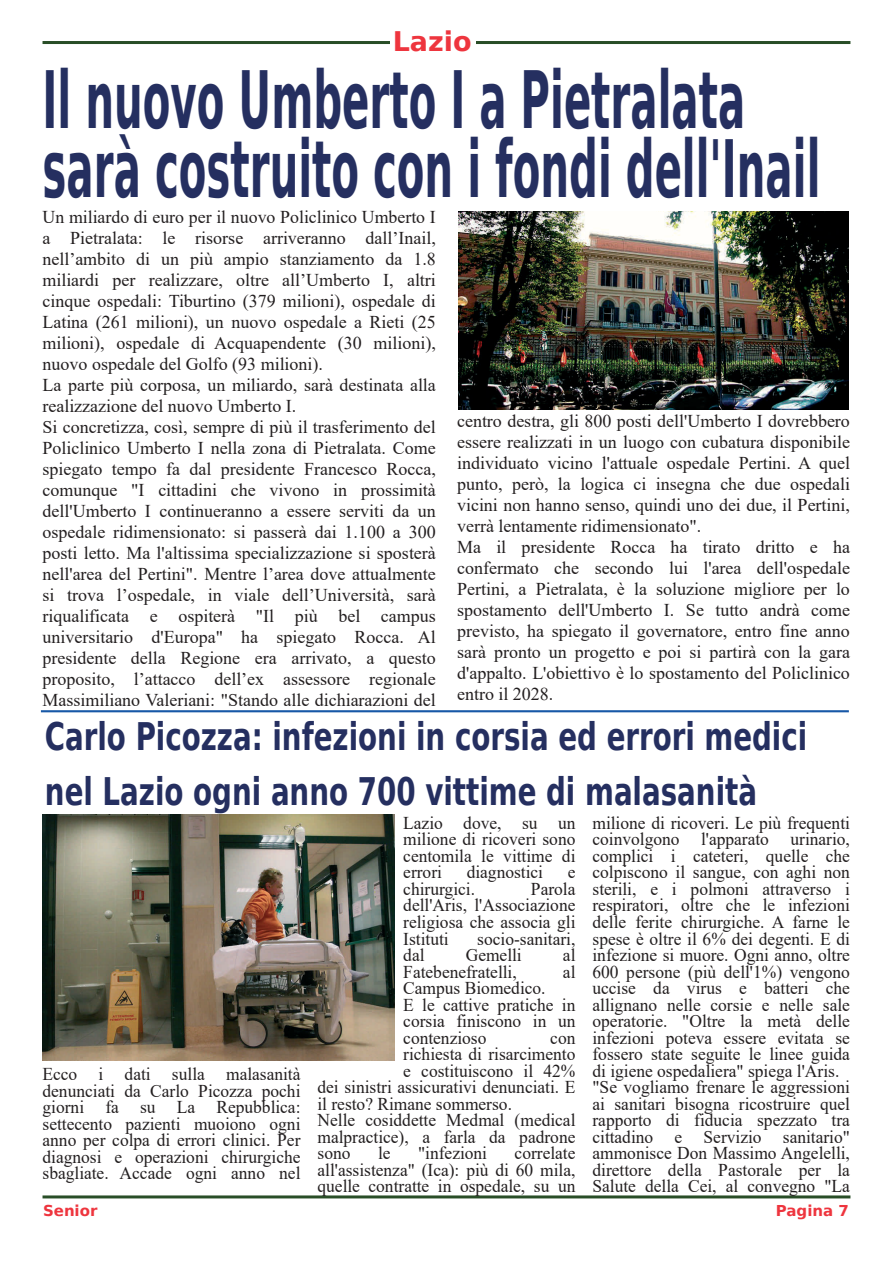
<style>
.page{position:relative;width:893px;height:1263px;background:#fff}
.page>*{position:absolute;margin:0;border:0;box-sizing:border-box;transform-origin:0 0}
.t1{font:700 78.75px/69px "Bitstream Vera Sans";color:#252f60;scale:.51 1}
.t2{font:700 37.95px/54.9px "Bitstream Vera Sans";color:#252f60;scale:.73 1}
.t3{font:700 27px "Bitstream Vera Sans";color:#ee353e}
.t4{font:18px/16.5px "Times New Roman";color:#231f20}
.t5{font:700 15px "Bitstream Vera Sans";color:#ee353e}
</style>
<div class="page">
<hr style="left:43px;top:1195px;width:807px;height:3px;background:#294e27">
<hr style="left:43px;top:41px;width:807px;height:3px;background:#294e27">
<div style="left:390px;top:31px;width:85px;height:30px;background:#fff"></div>
<img style="left:43px;top:814px;width:351px;height:246px">
<img style="left:459px;top:211px;width:390px;height:198px">
<hr style="left:41px;top:710px;width:808px;height:2px;background:#1858a7">
<h3 class="t3" style="left:393px;top:26px;width:80px">Lazio</h3>
<h1 class="t1" style="left:43px;top:66px;width:1527px">Il nuovo Umberto I a Pietralata sarà costruito con i fondi dell'Inail</h1>
<p class="t4" style="left:43px;top:206px;width:395px;line-height:21px">Un miliardo di euro per il nuovo Policlinico Umberto I a Pietralata: le risorse arriveranno dall’Inail, nell’ambito di un più ampio stanziamento da 1.8 miliardi per realizzare, oltre all’Umberto I, altri cinque ospedali: Tiburtino (379 milioni), ospedale di Latina (261 milioni), un nuovo ospedale a Rieti (25 milioni), ospedale di Acquapendente (30 milioni), nuovo ospedale del Golfo (93 milioni).<br>La parte più corposa, un miliardo, sarà destinata alla realizzazione del nuovo Umberto I.<br>Si concretizza, così, sempre di più il trasferimento del Policlinico Umberto I nella zona di Pietralata. Come spiegato tempo fa dal presidente Francesco Rocca, comunque "I cittadini che vivono in prossimità dell'Umberto I continueranno a essere serviti da un ospedale ridimensionato: si passerà dai 1.100 a 300 posti letto. Ma l'altissima specializzazione si sposterà nell'area del Pertini". Mentre l’area dove attualmente si trova l’ospedale, in viale dell’Università, sarà riqualificata e ospiterà "Il più bel campus universitario d'Europa" ha spiegato Rocca. Al presidente della Regione era arrivato, a questo proposito, l’attacco dell’ex assessore regionale Massimiliano Valeriani: "Stando alle dichiarazioni del</p>
<p class="t4" style="left:457px;top:410px;width:394px;line-height:21px">centro destra, gli 800 posti dell'Umberto I dovrebbero essere realizzati in un luogo con cubatura disponibile individuato vicino l'attuale ospedale Pertini. A quel punto, però, la logica ci insegna che due ospedali vicini non hanno senso, quindi uno dei due, il Pertini, verrà lentamente ridimensionato".<br>Ma il presidente Rocca ha tirato dritto e ha confermato che secondo lui l'area dell'ospedale Pertini, a Pietralata, è la soluzione migliore per lo spostamento dell'Umberto I. Se tutto andrà come previsto, ha spiegato il governatore, entro fine anno sarà pronto un progetto e poi si partirà con la gara d'appalto. L'obiettivo è lo spostamento del Policlinico entro il 2028.</p>
<h2 class="t2" style="left:45px;top:710px;width:1046px">Carlo Picozza: infezioni in corsia ed errori medici nel Lazio ogni anno 700 vittime di malasanità</h2>
<p class="t4" style="left:43px;top:1066px;width:259px;text-align:justify">Ecco i dati sulla malasanità denunciati da Carlo Picozza pochi giorni fa su La Repubblica: settecento pazienti muoiono ogni anno per colpa di errori clinici. Per diagnosi e operazioni chirurgiche sbagliate. Accade ogni anno nel</p>
<p class="t4" style="left:403px;top:815px;width:174px;text-align:justify">Lazio dove, su un milione di ricoveri sono centomila le vittime di errori</p>
<p class="t4" style="left:467px;top:864px;width:78px">diagnostici</p>
<p class="t4" style="left:568px;top:864px;width:9px">e</p>
<p class="t4" style="left:403px;top:881px;width:73px">chirurgici.</p>
<p class="t4" style="left:403px;top:881px;width:174px;text-align:justify;text-indent:128px">Parola dell'Aris, l'Associazione religiosa che associa gli Istituti</p>
<p class="t4" style="left:477px;top:930px;width:100px">socio-sanitari,</p>
<p class="t4" style="left:403px;top:947px;width:23px">dal</p>
<p class="t4" style="left:466px;top:947px;width:58px">Gemelli</p>
<p class="t4" style="left:563px;top:947px;width:14px">al</p>
<p class="t4" style="left:403px;top:963px;width:115px">Fatebenefratelli,</p>
<p class="t4" style="left:563px;top:963px;width:14px">al</p>
<p class="t4" style="left:403px;top:980px;width:174px">Campus Biomedico.<br>E le cattive pratiche in corsia finiscono in un contenzioso</p>
<p class="t4" style="left:550px;top:1029px;width:27px">con</p>
<p class="t4" style="left:403px;top:1046px;width:174px">richiesta di risarcimento</p>
<p class="t4" style="left:403px;top:1062px;width:174px">e costituiscono il 42%</p>
<p class="t4" style="left:317px;top:1079px;width:259px">dei sinistri assicurativi denunciati. E</p>
<p class="t4" style="left:317px;top:1095px;width:196px">il resto? Rimane sommerso.</p>
<p class="t4" style="left:317px;top:1112px;width:259px">Nelle cosiddette Medmal (medical</p>
<p class="t4" style="left:317px;top:1128px;width:259px">malpractice), a farla da padrone</p>
<p class="t4" style="left:317px;top:1145px;width:35px">sono</p>
<p class="t4" style="left:378px;top:1145px;width:14px">le</p>
<p class="t4" style="left:418px;top:1145px;width:71px">"infezioni</p>
<p class="t4" style="left:317px;top:1145px;width:259px;text-align:justify;text-indent:197px">correlate all'assistenza" (Ica): più di 60 mila, quelle contratte in ospedale, su un</p>
<p class="t4" style="left:592px;top:815px;width:259px">milione di ricoveri. Le più frequenti coinvolgono l'apparato urinario, complici i cateteri, quelle che colpiscono il sangue, con aghi non sterili, e i polmoni attraverso i respiratori, oltre che le infezioni delle ferite chirurgiche. A farne le spese è oltre il 6% dei degenti. E di infezione si muore. Ogni anno, oltre 600 persone (più dell'1%) vengono uccise da virus e batteri che allignano nelle corsie e nelle sale operatorie. "Oltre la metà delle infezioni poteva essere evitata se fossero state seguite le linee guida di igiene ospedaliera" spiega l'Aris. "Se vogliamo frenare le aggressioni ai sanitari bisogna ricostruire quel rapporto di fiducia spezzato tra cittadino e Servizio sanitario" ammonisce Don Massimo Angelelli, direttore della Pastorale per la Salute della Cei, al convegno "La</p>
<p class="t5" style="left:43px;top:1202px;width:56px">Senior</p>
<p class="t5" style="left:776px;top:1202px;width:74px">Pagina 7</p>
</div>
